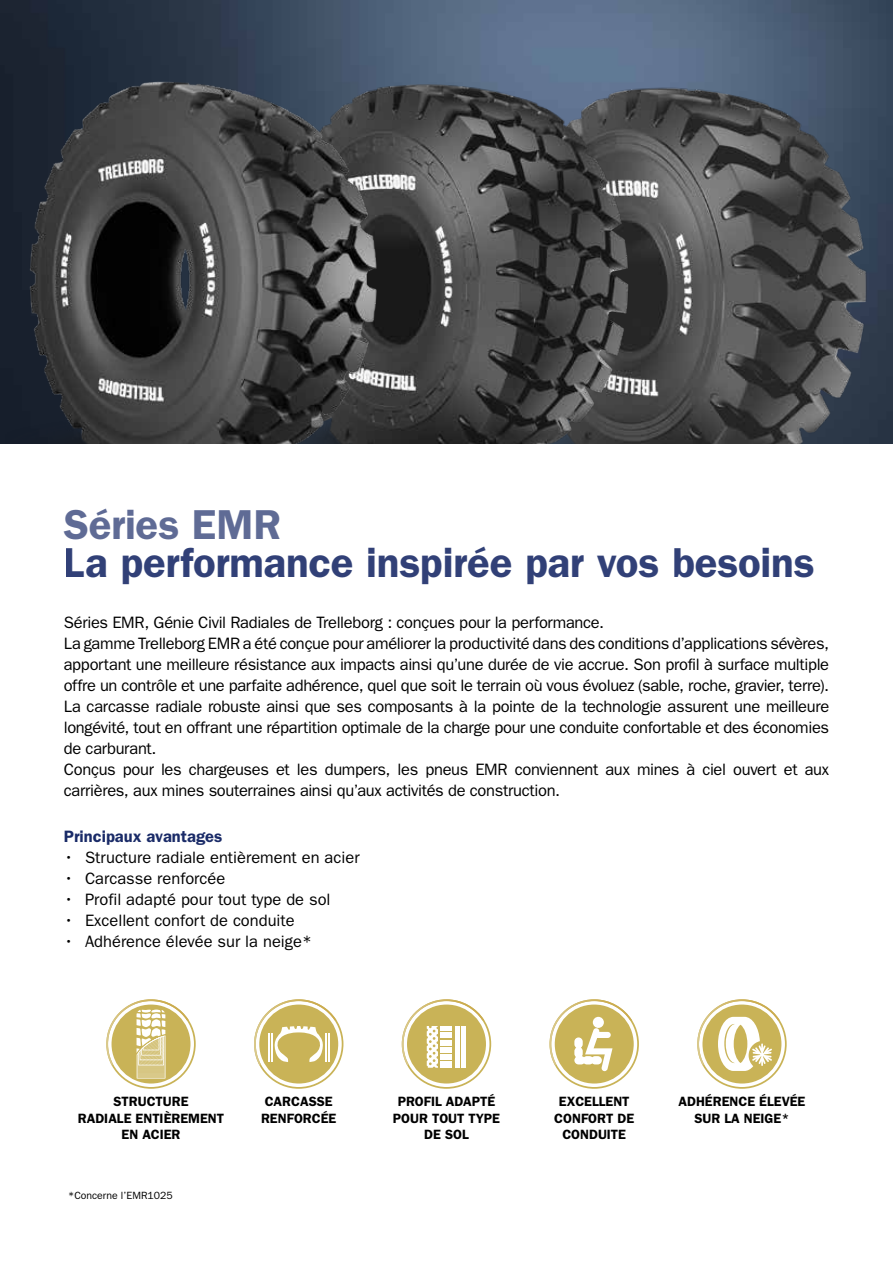
<style>
.page{position:relative;width:893px;height:1263px;background:#fff}
.page>*{position:absolute;margin:0;border:0;box-sizing:border-box;transform-origin:0 0}
.t1{font:600 42px/38.2px "ITC Franklin Gothic Std";letter-spacing:-.005em;color:#1a2b68}
.t2{font:16.5px/21px "ITC Franklin Gothic Std";letter-spacing:-.02em;color:#000}
.t3{font:16.5px "ITC Franklin Gothic Std";color:#000}
.t4{font:600 16.5px "ITC Franklin Gothic Std";color:#1a2b68}
.t5{font:600 13.5px/16.2px "ITC Franklin Gothic Std";color:#000;text-align:center}
.t6{font:10.5px "ITC Franklin Gothic Std";color:#000}
</style>
<div class="page">
<svg style="left:106px;top:999px;width:90px;height:90px"></svg>
<svg style="left:254px;top:999px;width:89px;height:90px"></svg>
<svg style="left:402px;top:999px;width:89px;height:90px"></svg>
<svg style="left:549px;top:999px;width:90px;height:90px"></svg>
<svg style="left:697px;top:999px;width:90px;height:90px"></svg>
<img style="left:0;top:0;width:893px;height:444px">
<img style="left:638px;top:70px;width:245px;height:374px">
<img style="left:484px;top:70px;width:154px;height:374px">
<img style="left:5px;top:70px;width:479px;height:374px">
<h1 class="t1" style="left:64px;top:506px;width:753px">Séries EMR<br>La performance inspirée par vos besoins</h1>
<p class="t2" style="left:64px;top:612px;width:767px">Séries EMR, Génie Civil Radiales de Trelleborg : conçues pour la performance.<br>La gamme Trelleborg EMR a été conçue pour améliorer la productivité dans des conditions d’applications sévères, apportant une meilleure résistance aux impacts ainsi qu’une durée de vie accrue. Son profil à surface multiple offre un contrôle et une parfaite adhérence, quel que soit le terrain où vous évoluez (sable, roche, gravier, terre).<br>La carcasse radiale robuste ainsi que ses composants à la pointe de la technologie assurent une meilleure longévité, tout en offrant une répartition optimale de la charge pour une conduite confortable et des économies de carburant.<br>Conçus pour les chargeuses et les dumpers, les pneus EMR conviennent aux mines à ciel ouvert et aux carrières, aux mines souterraines ainsi qu’aux activités de construction.</p>
<p class="t4" style="left:64px;top:827px;width:160px">Principaux avantages</p>
<p class="t3" style="left:64px;top:848px;width:297px">• Structure radiale entièrement en acier</p>
<p class="t3" style="left:64px;top:869px;width:163px">• Carcasse renforcée</p>
<p class="t3" style="left:64px;top:890px;width:268px">• Profil adapté pour tout type de sol</p>
<p class="t3" style="left:64px;top:911px;width:232px">• Excellent confort de conduite</p>
<p class="t3" style="left:64px;top:932px;width:250px">• Adhérence élevée sur la neige*</p>
<p class="t5" style="left:78px;top:1094px;width:148px">STRUCTURE<br>RADIALE ENTIÈREMENT<br>EN ACIER</p>
<p class="t5" style="left:261px;top:1094px;width:77px;text-align:left">CARCASSE<br>RENFORCÉE</p>
<p class="t5" style="left:393px;top:1094px;width:109px">PROFIL ADAPTÉ<br>POUR TOUT TYPE<br>DE SOL</p>
<p class="t5" style="left:554px;top:1094px;width:81px">EXCELLENT<br>CONFORT DE<br>CONDUITE</p>
<p class="t5" style="left:678px;top:1094px;width:128px">ADHÉRENCE ÉLEVÉE<br>SUR LA NEIGE*</p>
<p class="t6" style="left:68px;top:1189px;width:106px">*Concerne l’EMR1025</p>
</div>
